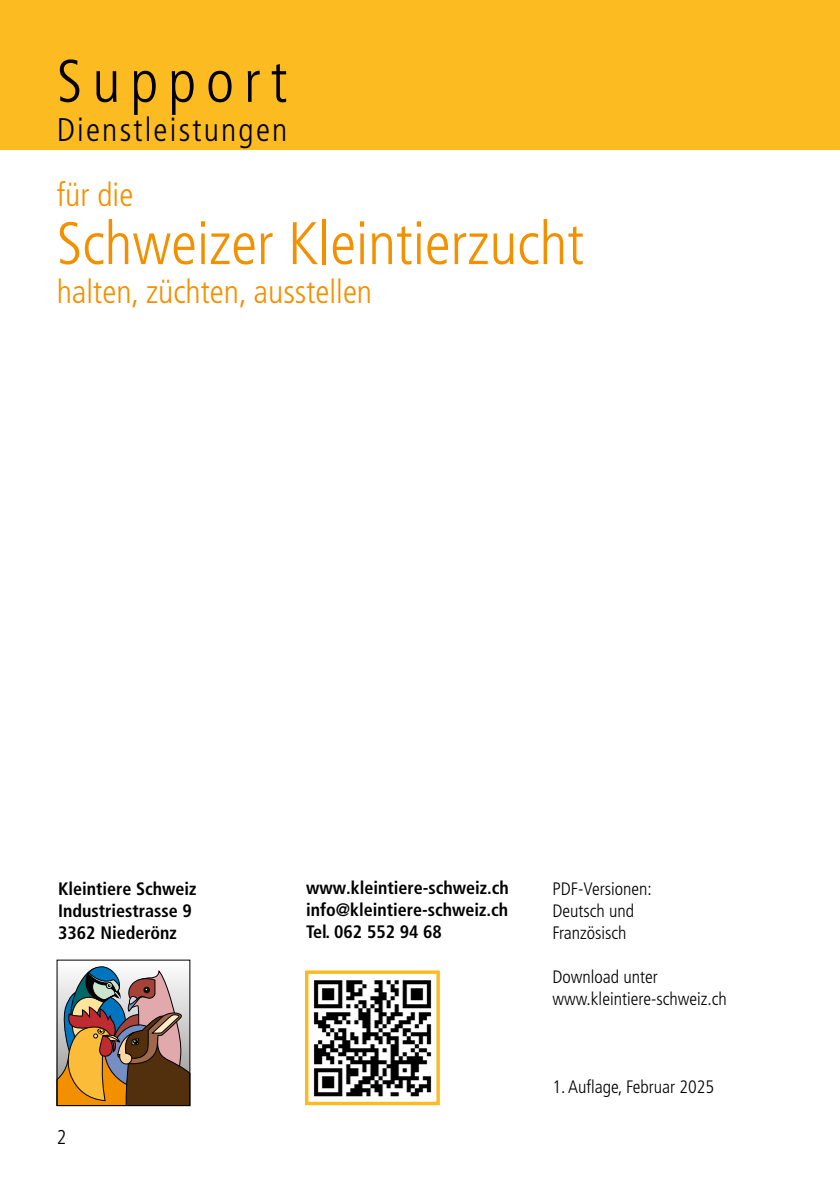
<style>
.page{position:relative;width:840px;height:1191px;background:#fff}
.page>*{position:absolute;margin:0;border:0;box-sizing:border-box;transform-origin:0 0}
.t1{font:300 condensed 60.2px "Frutiger LT Pro";letter-spacing:.165em;color:#000}
.t2{font:300 condensed 60px "Frutiger LT Pro";color:#f39000}
.t3{font:300 condensed 32.8px "Frutiger LT Pro";color:#f39000}
.t4{font:300 condensed 32.8px "Frutiger LT Pro";letter-spacing:.065em;color:#000}
.t5{font:300 condensed 20px "Frutiger LT Pro";color:#000}
.t6{font:700 condensed 18px/22px "Frutiger LT Pro";color:#000;text-align:justify}
.t7{font:300 condensed 18px/22px "Frutiger LT Pro";color:#000}
</style>
<div class="page">
<div style="left:0;top:0;width:839px;height:149px;background:#fbbb21"></div>
<svg style="left:59px;top:966px;width:129px;height:138px;background:#9e8265"></svg>
<div style="left:57px;top:960px;width:133px;height:146px;border:1px solid #000"></div>
<img style="left:313px;top:980px;width:119px;height:117px">
<div style="left:305px;top:970px;width:134px;height:135px;border:3px solid #fbbb21"></div>
<h1 class="t1" style="left:57px;top:47px;width:232px">Support</h1>
<h3 class="t4" style="left:57px;top:111px;width:232px">Dienstleistungen</h3>
<h3 class="t3" style="left:57px;top:176px;width:78px">für die</h3>
<h2 class="t2" style="left:57px;top:209px;width:528px">Schweizer Kleintierzucht</h2>
<h3 class="t3" style="left:57px;top:273px;width:317px">halten, züchten, ausstellen</h3>
<p class="t6" style="left:58px;top:877px;width:140px;text-align:left">Kleintiere Schweiz<br>Industriestrasse 9<br>3362 Niederönz</p>
<p class="t5" style="left:57px;top:1125px;width:11px">2</p>
<p class="t6" style="left:306px;top:876px;width:204px">www.kleintiere-schweiz.ch info@kleintiere-schweiz.ch Tel. 062 552 94 68</p>
<p class="t7" style="left:552px;top:877px;width:101px">PDF-Versionen:<br>Deutsch und<br>Französisch</p>
<p class="t7" style="left:552px;top:965px;width:176px">Download unter www.kleintiere-schweiz.ch</p>
<p class="t7" style="left:552px;top:1075px;width:163px">1. Auflage, Februar 2025</p>
</div>
